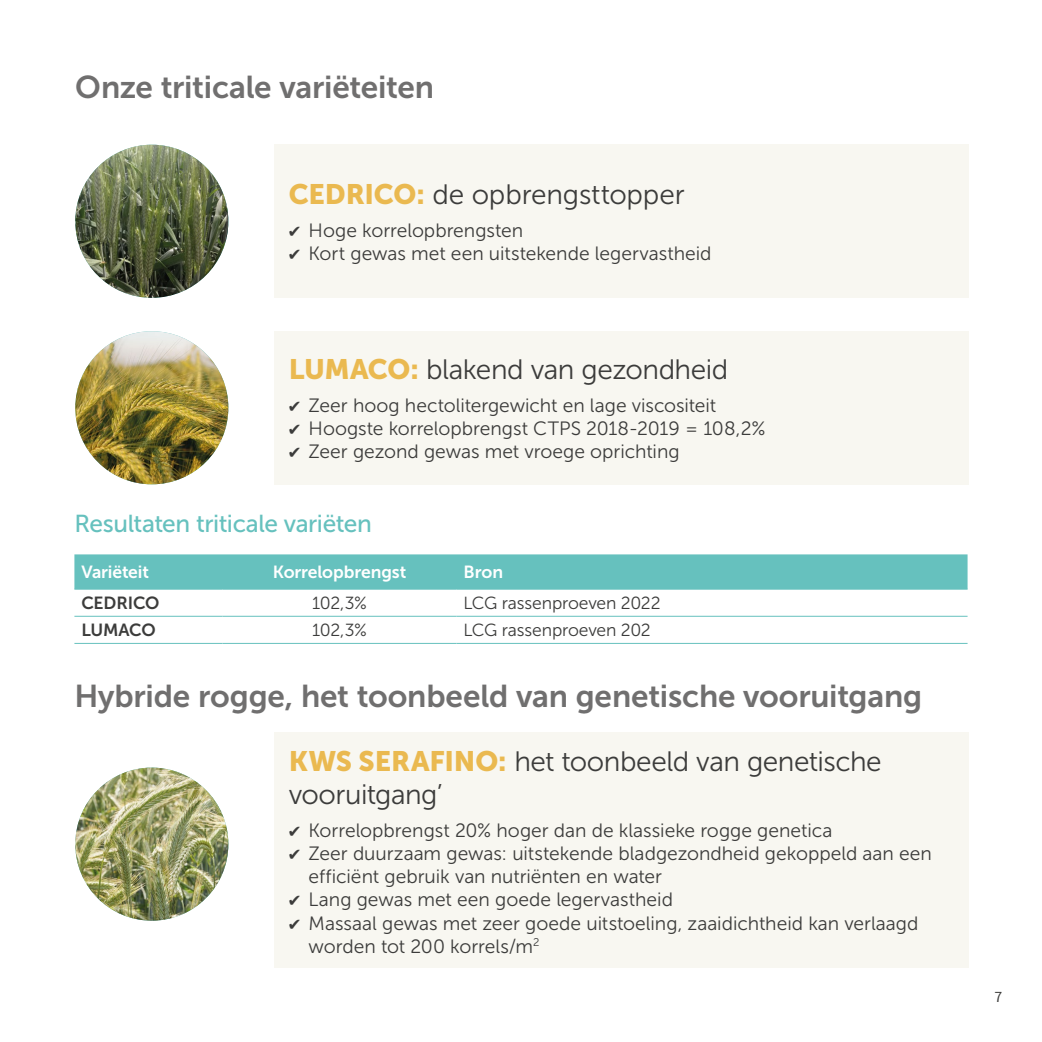
<style>
.page{position:relative;width:1042px;height:1042px;background:#fff}
.page>*{position:absolute;margin:0;border:0;box-sizing:border-box;transform-origin:0 0}
.t1{font:31.5px "Museo Sans 700";letter-spacing:-.005em;color:#706f6f}
.t2{font:28px/33.6px "Museo Sans 300";letter-spacing:-.015em;color:#3c3c3b}
.t3{font:24.5px "Museo Sans 500";letter-spacing:-.02em;color:#66c1be}
.t4{font:19.25px/23.1px "Museo Sans 300";color:#3c3c3b}
.t5{font:17.5px "Museo Sans 300";letter-spacing:-.01em;color:#3c3c3b}
.t6{font:17.5px "Museo Sans 700";letter-spacing:-.005em;color:#fff}
.t7{font:17.5px "Museo Sans 700";letter-spacing:-.015em;color:#3c3c3b}
.t8{font:15.75px "Source Sans Pro";color:#3c3c3b}
.s1{font-family:"Museo Sans 900";color:#eab950}
.s2{font-family:"Menlo"}
</style>
<div class="page">
<div style="left:274px;top:145px;width:694px;height:153px;background:#f8f7f1"></div>
<img style="left:75px;top:145px;width:153px;height:153px;border-radius:77px">
<div style="left:274px;top:331px;width:694px;height:153px;background:#f8f7f1"></div>
<img style="left:75px;top:331px;width:153px;height:153px;border-radius:77px">
<div style="left:74px;top:554px;width:893px;height:35px;background:#66c1be"></div>
<hr style="left:74px;top:589px;width:149px;height:1px;background:#66c1be">
<hr style="left:223px;top:589px;width:234px;height:1px;background:#66c1be">
<hr style="left:457px;top:589px;width:510px;height:1px;background:#66c1be">
<hr style="left:74px;top:616px;width:149px;height:1px;background:#66c1be">
<hr style="left:223px;top:616px;width:234px;height:1px;background:#66c1be">
<hr style="left:457px;top:616px;width:510px;height:1px;background:#66c1be">
<hr style="left:74px;top:643px;width:149px;height:1px;background:#66c1be">
<hr style="left:223px;top:643px;width:234px;height:1px;background:#66c1be">
<hr style="left:457px;top:643px;width:510px;height:1px;background:#66c1be">
<div style="left:274px;top:732px;width:694px;height:235px;background:#f8f7f1"></div>
<img style="left:75px;top:767px;width:153px;height:153px;border-radius:77px">
<h1 class="t1" style="left:75px;top:70px;width:360px">Onze triticale variëteiten</h1>
<h2 class="t2" style="left:289px;top:177px;width:397px"><span class="s1">CEDRICO:</span> de opbrengsttopper</h2>
<p class="t4" style="left:289px;top:219px;width:236px"><span class="s2">✔</span> Hoge korrelopbrengsten</p>
<p class="t4" style="left:289px;top:242px;width:424px"><span class="s2">✔</span> Kort gewas met een uitstekende legervastheid</p>
<h2 class="t2" style="left:289px;top:352px;width:441px"><span class="s1">LUMACO:</span> blakend van gezondheid</h2>
<p class="t4" style="left:289px;top:394px;width:429px"><span class="s2">✔</span> Zeer hoog hectolitergewicht en lage viscositeit</p>
<p class="t4" style="left:289px;top:417px;width:478px"><span class="s2">✔</span> Hoogste korrelopbrengst CTPS 2018-2019 = 108,2%</p>
<p class="t4" style="left:289px;top:440px;width:392px"><span class="s2">✔</span> Zeer gezond gewas met vroege oprichting</p>
<p class="t3" style="left:74px;top:510px;width:299px">Resultaten triticale variëten</p>
<p class="t6" style="left:81px;top:562px;width:69px">Variëteit</p>
<p class="t6" style="left:273px;top:562px;width:135px">Korrelopbrengst</p>
<p class="t6" style="left:464px;top:562px;width:41px">Bron</p>
<p class="t7" style="left:81px;top:593px;width:79px">CEDRICO</p>
<p class="t5" style="left:312px;top:594px;width:56px">102,3%</p>
<p class="t5" style="left:464px;top:594px;width:198px">LCG rassenproeven 2022</p>
<p class="t7" style="left:81px;top:620px;width:76px">LUMACO</p>
<p class="t5" style="left:312px;top:621px;width:56px">102,3%</p>
<p class="t5" style="left:464px;top:621px;width:189px">LCG rassenproeven 202</p>
<h1 class="t1" style="left:74px;top:679px;width:849px">Hybride rogge, het toonbeeld van genetische vooruitgang</h1>
<h2 class="t2" style="left:289px;top:744px;width:594px"><span class="s1">KWS SERAFINO:</span> het toonbeeld van genetische vooruitgang’</h2>
<p class="t4" style="left:289px;top:819px;width:545px"><span class="s2">✔</span> Korrelopbrengst 20% hoger dan de klassieke rogge genetica</p>
<p class="t4" style="left:309px;top:842px;width:625px;text-indent:-20px"><span class="s2">✔</span> Zeer duurzaam gewas: uitstekende bladgezondheid gekoppeld aan een efficiënt gebruik van nutriënten en water</p>
<p class="t4" style="left:289px;top:888px;width:386px"><span class="s2">✔</span> Lang gewas met een goede legervastheid</p>
<p class="t4" style="left:309px;top:911px;width:611px;text-indent:-20px"><span class="s2">✔</span> Massaal gewas met zeer goede uitstoeling, zaaidichtheid kan verlaagd worden tot 200 korrels/m<sup>2</sup></p>
<p class="t8" style="left:994px;top:987px;width:9px">7</p>
</div>
